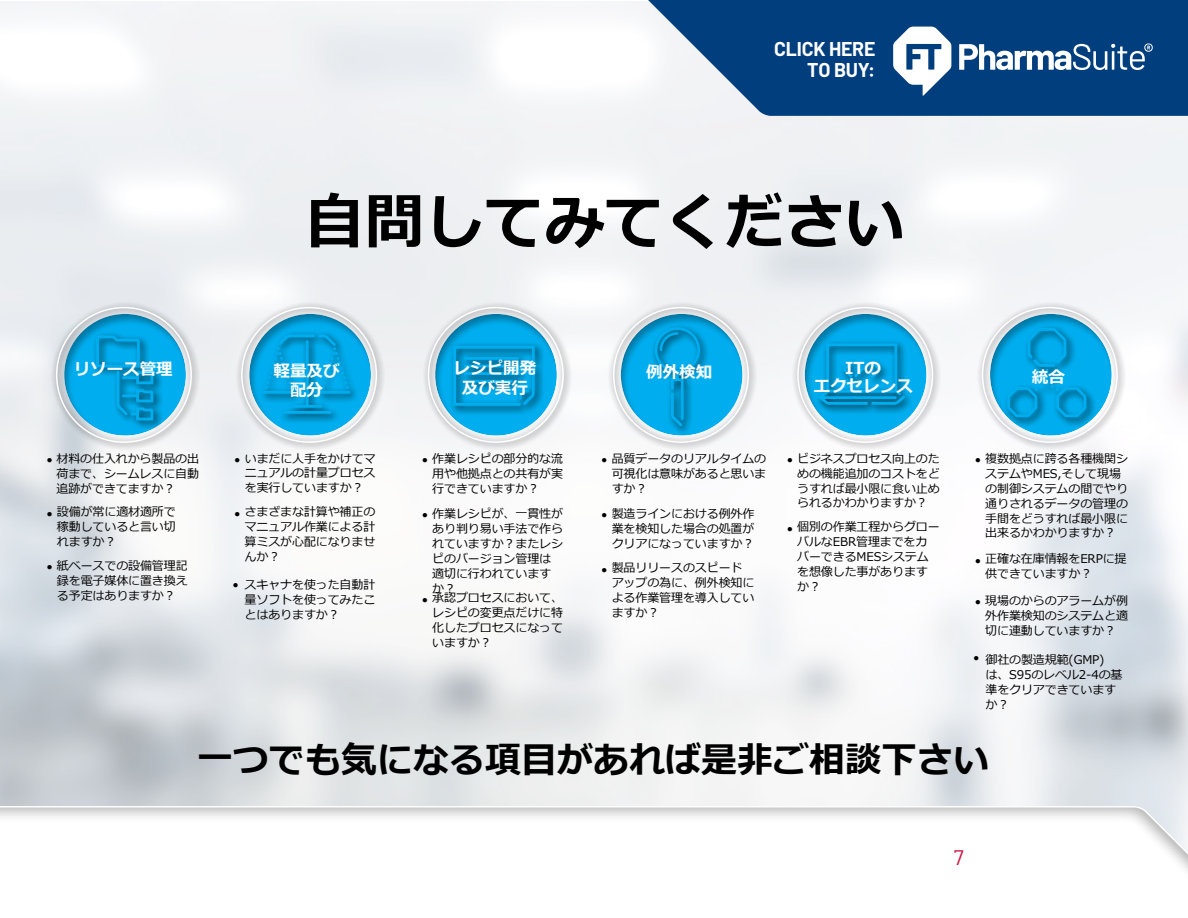
<style>
.page{position:relative;width:1188px;height:918px;background:#fff}
.page>*{position:absolute;margin:0;border:0;box-sizing:border-box;transform-origin:0 0}
.t1{font:700 60px "Meiryo";color:#000}
.t2{font:700 36px "Meiryo";color:#000}
.t3{font:21px "Barlow";color:#cd163f}
.t4{font:700 19.5px/21px "Barlow";letter-spacing:-.01em;color:#fff;text-align:right}
.t5{font:700 16.5px/18px "Meiryo";color:#fff;text-align:center}
.t6{font:12px/15px "Meiryo";letter-spacing:-.01em;color:#000;text-align:justify}
</style>
<div class="page">
<svg style="left:642px;top:0;width:546px;height:116px;background:#22578e"></svg>
<svg style="left:893px;top:27px;width:58px;height:69px"></svg>
<svg style="left:959px;top:43px;width:194px;height:27px"></svg>
<div style="left:976px;top:301px;width:150px;height:150px;background:#000;opacity:.75"></div>
<div style="left:792px;top:301px;width:150px;height:150px;background:#000;opacity:.75"></div>
<div style="left:607px;top:301px;width:150px;height:150px;background:#000;opacity:.75"></div>
<div style="left:422px;top:301px;width:150px;height:150px;background:#000;opacity:.75"></div>
<div style="left:236px;top:301px;width:150px;height:150px;background:#000;opacity:.75"></div>
<div style="left:50px;top:301px;width:150px;height:150px;background:#000;opacity:.75"></div>
<div style="left:0;top:795px;width:1188px;height:123px;background:#000;opacity:.3"></div>
<svg style="left:0;top:805px;width:1188px;height:113px"></svg>
<h3 class="t4" style="left:774px;top:37px;width:103px">CLICK HERE<br>TO BUY:</h3>
<h3 class="t5" style="left:74px;top:361px;width:100px">リソース管理</h3>
<p class="t6" style="left:56px;top:452px;width:144px">材料の仕入れから製品の出荷まで、シームレスに自動追跡ができてますか？</p>
<p class="t6" style="left:57px;top:505px;width:120px">設備が常に適材適所で稼動していると言い切れますか？</p>
<p class="t6" style="left:57px;top:558px;width:132px">紙ベースでの設備管理記録を電子媒体に置き換える予定はありますか？</p>
<h1 class="t1" style="left:305px;top:180px;width:602px">自問してみてください</h1>
<h3 class="t5" style="left:274px;top:362px;width:67px;line-height:19.8px">軽量及び配分</h3>
<p class="t6" style="left:245px;top:452px;width:132px;line-height:14.4px">いまだに人手をかけてマニュアルの計量プロセスを実行していますか？</p>
<p class="t6" style="left:245px;top:504px;width:132px">さまざまな計算や補正のマニュアル作業による計算ミスが心配になりませんか？</p>
<p class="t6" style="left:245px;top:578px;width:132px">スキャナを使った自動計量ソフトを使ってみたことはありますか？</p>
<h3 class="t5" style="left:454px;top:360px;width:84px">レシピ開発</h3>
<h3 class="t5" style="left:646px;top:364px;width:67px">例外検知</h3>
<h3 class="t5" style="left:462px;top:380px;width:67px">及び実行</h3>
<p class="t6" style="left:432px;top:452px;width:132px">作業レシピの部分的な流用や他拠点との共有が実行できていますか？</p>
<p class="t6" style="left:432px;top:507px;width:132px;text-align:left">作業レシピが、一貫性があり判り易い手法で作られていますか？またレシピのバージョン管理は適切に行われていますか？</p>
<p class="t6" style="left:432px;top:591px;width:132px">承認プロセスにおいて、レシピの変更点だけに特化したプロセスになっていますか？</p>
<p class="t6" style="left:612px;top:452px;width:156px">品質データのリアルタイムの可視化は意味があると思いますか？</p>
<p class="t6" style="left:612px;top:506px;width:144px">製造ラインにおける例外作業を検知した場合の処置がクリアになっていますか？</p>
<p class="t6" style="left:612px;top:561px;width:144px;text-align:left">製品リリースのスピードアップの為に、例外検知による作業管理を導入していますか？</p>
<h3 class="t5" style="left:814px;top:359px;width:100px">ITの<br>エクセレンス</h3>
<p class="t6" style="left:797px;top:452px;width:144px">ビジネスプロセス向上のための機能追加のコストをどうすれば最小限に食い止められるかわかりますか？</p>
<p class="t6" style="left:797px;top:520px;width:144px;text-align:left">個別の作業工程からグローバルなEBR管理までをカバーできるMESシステムを想像した事がありますか？</p>
<h3 class="t5" style="left:1032px;top:369px;width:34px">統合</h3>
<p class="t6" style="left:985px;top:452px;width:144px;text-align:left">複数拠点に跨る各種機関システムやMES,そして現場の制御システムの間でやり通りされるデータの管理の手間をどうすれば最小限に出来るかわかりますか？</p>
<p class="t6" style="left:985px;top:552px;width:143px">正確な在庫情報をERPに提供できていますか？</p>
<p class="t6" style="left:985px;top:593px;width:144px">現場のからのアラームが例外作業検知のシステムと適切に連動していますか？</p>
<p class="t6" style="left:985px;top:653px;width:139px;text-align:left;text-indent:-12px">• 御社の製造規範(GMP)<br>は、S95のレベル2-4の基準をクリアできていますか？</p>
<h2 class="t2" style="left:197px;top:734px;width:794px">一つでも気になる項目があれば是非ご相談下さい</h2>
<h3 class="t3" style="left:954px;top:842px;width:11px">7</h3>
</div>
